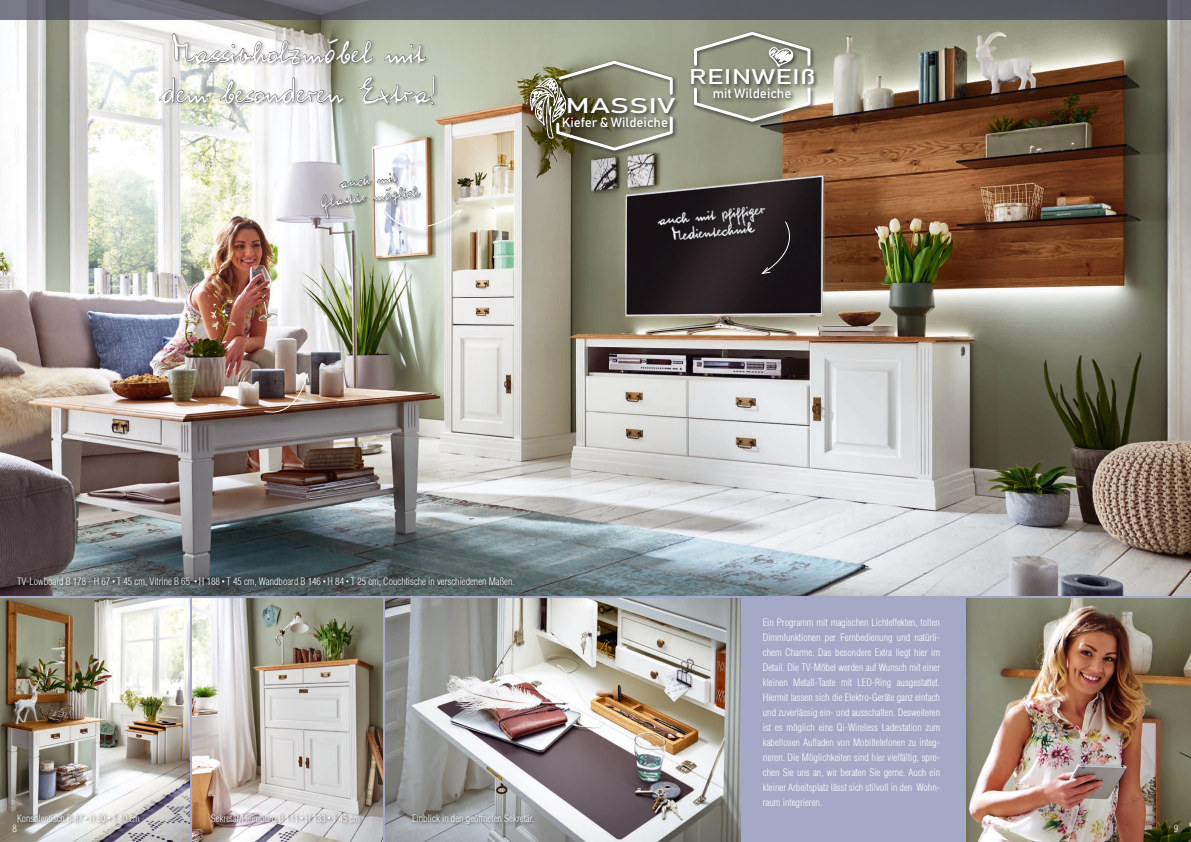
<style>
.page{position:relative;width:1191px;height:842px;background:#a5a9c7}
.page>*{position:absolute;margin:0;border:0;box-sizing:border-box;transform-origin:0 0}
.t1{font:50px/40px "WIP Money Maker";letter-spacing:-.01em;color:#fff;scale:.9 1}
.t2{font:24px/17px "WIP Money Maker";color:#fff;text-align:center;scale:.9 1}
.t3{font:21px "Bahnschrift";color:#fff;scale:1.34 1}
.t4{font:21px "Bahnschrift";color:#fff;scale:1.5 1}
.t5{font:13.3px "Bahnschrift";color:#fff}
.t6{font:300 condensed 10px/15px "Helvetica";color:#fff;text-align:justify}
</style>
<div class="page">
<img style="left:0;top:20px;width:1191px;height:575px">
<img style="left:967px;top:598px;width:224px;height:244px">
<img style="left:193px;top:598px;width:190px;height:244px">
<img style="left:386px;top:598px;width:354px;height:244px">
<img style="left:0;top:598px;width:190px;height:244px">
<svg style="left:0;top:0;width:1191px;height:20px;fill:#5c5d64"></svg>
<div style="left:688px;top:30px;width:131px;height:97px;background:#1b1c20;opacity:.75"></div>
<svg style="left:692px;top:86px;width:120px;height:37px"></svg>
<svg style="left:692px;top:31px;width:120px;height:36px"></svg>
<div style="left:527px;top:59px;width:153px;height:97px;background:#1b1c20;opacity:.75"></div>
<svg style="left:529px;top:59px;width:145px;height:93px"></svg>
<div style="left:15px;top:812px;width:128px;height:14px;background:#1b1c20;opacity:.75"></div>
<div style="left:764px;top:224px;width:38px;height:62px;background:#171215"></div>
<svg style="left:658px;top:206px;width:144px;height:69px"></svg>
<div style="left:410px;top:812px;width:127px;height:15px;background:#1b1c20;opacity:.75"></div>
<div style="left:158px;top:32px;width:281px;height:77px;background:#1b1c20;opacity:.45"></div>
<svg style="left:172px;top:33px;width:201px;height:32px"></svg>
<svg style="left:384px;top:44px;width:42px;height:20px"></svg>
<svg style="left:159px;top:77px;width:50px;height:26px"></svg>
<svg style="left:220px;top:77px;width:124px;height:27px"></svg>
<svg style="left:358px;top:75px;width:77px;height:30px"></svg>
<div style="left:209px;top:812px;width:154px;height:14px;background:#1b1c20;opacity:.75"></div>
<div style="left:267px;top:375px;width:54px;height:50px;background:#1b1c20;opacity:.75"></div>
<svg style="left:263px;top:371px;width:46px;height:47px"></svg>
<svg style="left:14px;top:573px;width:505px;height:18px"></svg>
<div style="left:320px;top:172px;width:104px;height:50px;background:#1b1c20;opacity:.75"></div>
<div style="left:387px;top:211px;width:87px;height:29px;background:#1b1c20;opacity:.75"></div>
<svg style="left:321px;top:173px;width:142px;height:75px"></svg>
<h1 class="t1" style="left:160px;top:40px;width:308px">Massivholzmöbel mit dem besonderen Extra!</h1>
<h2 class="t2" style="left:318px;top:180px;width:112px;rotate:-6deg">auch mit<br>Glastür möglich</h2>
<h3 class="t4" style="left:565px;top:93px;width:75px">MASSIV</h3>
<h3 class="t5" style="left:562px;top:114px;width:108px">Kiefer &amp; Wildeiche</h3>
<h3 class="t5" style="left:566px;top:97px;width:34px">Liebe</h3>
<h3 class="t3" style="left:688px;top:63px;width:96px">REINWEIß</h3>
<h3 class="t5" style="left:713px;top:85px;width:80px">mit Wildeiche</h3>
<h2 class="t2" style="left:657px;top:215px;width:121px;rotate:-6deg">auch mit pfiffiger<br>Medientechnik</h2>
<p class="t6" style="left:17px;top:573px;width:499px">TV-Lowboard B 178 - H 67 T 45 cm, Vitrine B 65 H 188 T 45 cm, Wandboard B 146 H 84 T 25 cm, Couchtische in verschiedenen Maßen.</p>
<p class="t6" style="left:763px;top:615px;width:179px">Ein Programm mit magischen Lichteffekten, tollen Dimmfunktionen per Fernbedienung und natürli&shy;chem Charme. Das besondere Extra liegt hier im Detail. Die TV-Möbel werden auf Wunsch mit einer kleinen Metall-Taste mit LED-Ring ausgestattet.<br>Hiermit lassen sich die Elektro-Geräte ganz einfach und zuverlässig ein- und ausschalten. Desweiteren ist es möglich eine Qi-Wireless Ladestation zum kabellosen Aufladen von Mobiltelefonen zu integ&shy;rieren. Die Möglichkeiten sind hier vielfältig, spre&shy;chen Sie uns an, wir beraten Sie gerne. Auch ein kleiner Arbeitsplatz lässt sich stilvoll in den Wohn&shy;raum integrieren.</p>
<p class="t6" style="left:211px;top:810px;width:151px">Sekretär/Heimbüro B 111 H 133 T 45 cm</p>
<p class="t6" style="left:412px;top:810px;width:123px">Einblick in den geöffneten Sekretär.</p>
<p class="t6" style="left:17px;top:810px;width:124px">Konsolentisch B 87 H 80 T 40 cm</p>
<p class="t6" style="left:13px;top:821px;width:6px">8</p>
<p class="t6" style="left:1174px;top:821px;width:6px">9</p>
</div>
